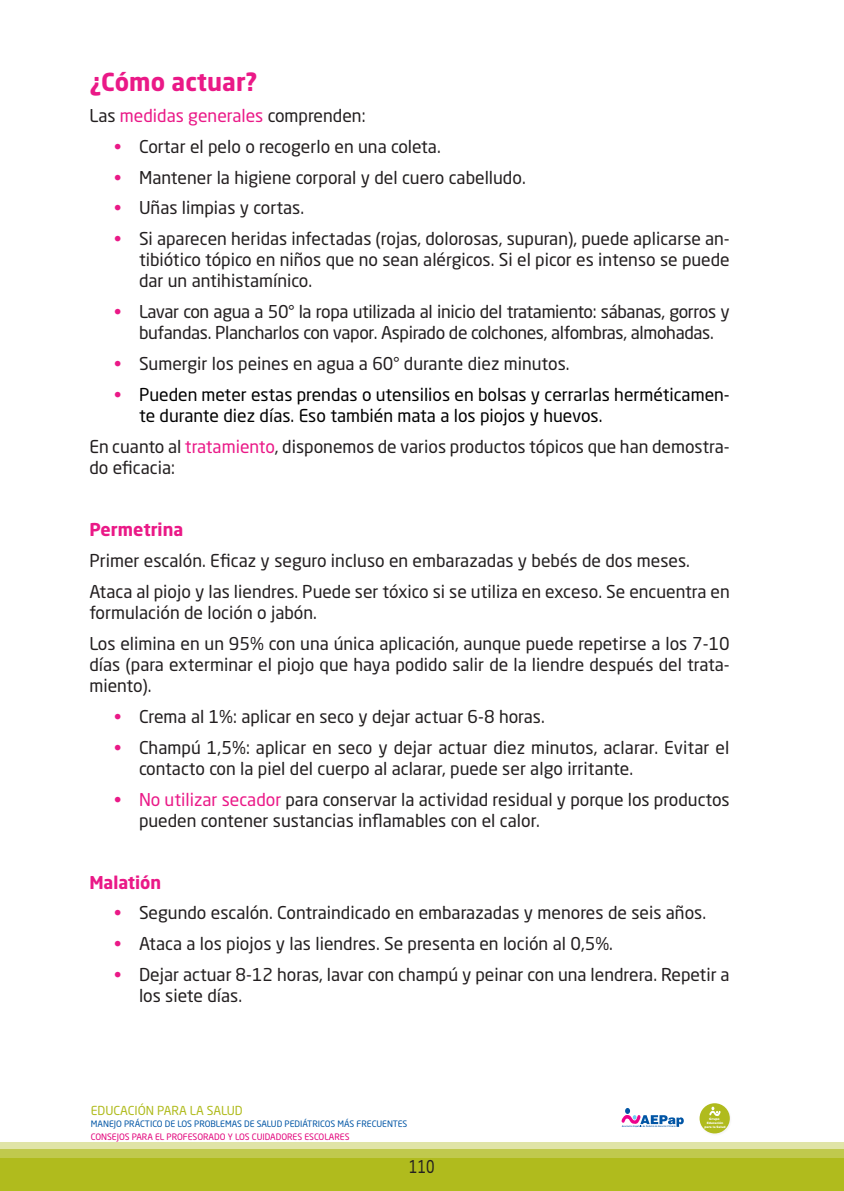
<style>
.page{position:relative;width:844px;height:1191px;background:#fff}
.page>*{position:absolute;margin:0;border:0;box-sizing:border-box;transform-origin:0 0}
._00_LADILLO_1_MAGENT{font:700 24.5px "Neo Sans Std";color:#ea1987}
.List_Paragraph{font:17.5px/21px "Neo Sans Std";color:#231f20}
.List_Paragraph-2{font:17.5px/21px "Neo Sans Std";letter-spacing:-.02em;color:#231f20;text-align:center}
.List_Paragraph-3{font:17.5px/21px "Neo Sans Std";color:#000}
.t1{font:17.5px "Neo Sans Std";color:#ea1987}
._00_LADILLO_2_MAGENT{font:700 17.5px "Neo Sans Std";color:#ea1987}
.List_Paragraph-4{font:17.5px "Neo Sans Std";color:#231f20;scale:.8 1}
.t2{font:12.25px "Neo Sans Std";color:#b0bb1d}
.t3{font:8.75px "Neo Sans Std";color:#0155a5}
.t4{font:8.75px "Neo Sans Std";color:#e2007a}
.t5{font:700 3.32px/3.9px "Gill Sans";color:#fff;text-align:center}
.s1{color:#231f20}
.s2{color:#ea1987}
</style>
<div class="page">
<div style="left:0;top:1141px;width:843px;height:50px;background:#e0e4a7"></div>
<div style="left:0;top:1148px;width:843px;height:43px;background:#c0c94d"></div>
<div style="left:0;top:1158px;width:843px;height:33px;background:#b0bb1d"></div>
<svg style="left:621px;top:1108px;width:62px;height:19px"></svg>
<img style="left:701px;top:1103px;width:29px;height:31px">
<div style="left:699px;top:1103px;width:30px;height:30px;background:#b0bb1d;border-radius:50%"></div>
<svg style="left:709px;top:1106px;width:11px;height:10px"></svg>
<p class="_00_LADILLO_1_MAGENT" style="left:89px;top:66px;width:170px">¿Cómo actuar?</p>
<p class="t1" style="left:89px;top:104px;width:277px"><span class="s1">Las</span> medidas generales <span class="s1">comprenden:</span></p>
<p class="List_Paragraph" style="left:114px;top:135px;width:328px"><span class="s2">•</span> Cortar el pelo o recogerlo en una coleta.</p>
<p class="List_Paragraph" style="left:114px;top:166px;width:413px"><span class="s2">•</span> Mantener la higiene corporal y del cuero cabelludo.</p>
<p class="List_Paragraph" style="left:114px;top:197px;width:191px"><span class="s2">•</span> Uñas limpias y cortas.</p>
<p class="List_Paragraph" style="left:139px;top:228px;width:592px;text-align:justify;text-indent:-25px"><span class="s2">•</span> Si aparecen heridas infectadas (rojas, dolorosas, supuran), puede aplicarse an&shy;tibiótico tópico en niños que no sean alérgicos. Si el picor es intenso se puede dar un antihistamínico.</p>
<p class="List_Paragraph-2" style="left:114px;top:301px;width:617px"><span class="s2">•</span> Lavar con agua a 50° la ropa utilizada al inicio del tratamiento: sábanas, gorros y bufandas. Plancharlos con vapor. Aspirado de colchones, alfombras, almohadas.</p>
<p class="List_Paragraph" style="left:114px;top:353px;width:457px"><span class="s2">•</span> Sumergir los peines en agua a 60° durante diez minutos.</p>
<p class="List_Paragraph-3" style="left:139px;top:384px;width:592px;text-indent:-25px"><span class="s2">•</span> Pueden meter estas prendas o utensilios en bolsas y cerrarlas herméticamen&shy;te durante diez días. Eso también mata a los piojos y huevos.</p>
<p class="List_Paragraph" style="left:89px;top:436px;width:641px">En cuanto al <span class="s2">tratamiento</span>, disponemos de varios productos tópicos que han demostra&shy;do eficacia:</p>
<p class="_00_LADILLO_2_MAGENT" style="left:89px;top:518px;width:95px">Permetrina</p>
<p class="List_Paragraph" style="left:89px;top:550px;width:602px">Primer escalón. Eficaz y seguro incluso en embarazadas y bebés de dos meses.</p>
<p class="List_Paragraph" style="left:89px;top:580px;width:641px">Ataca al piojo y las liendres. Puede ser tóxico si se utiliza en exceso. Se encuentra en formulación de loción o jabón.</p>
<p class="List_Paragraph" style="left:89px;top:632px;width:641px;text-align:justify">Los elimina en un 95% con una única aplicación, aunque puede repetirse a los 7-10 días (para exterminar el piojo que haya podido salir de la liendre después del trata&shy;miento).</p>
<p class="List_Paragraph" style="left:114px;top:705px;width:432px"><span class="s2">•</span> Crema al 1%: aplicar en seco y dejar actuar 6-8 horas.</p>
<p class="List_Paragraph" style="left:139px;top:736px;width:591px;text-indent:-25px"><span class="s2">•</span> Champú 1,5%: aplicar en seco y dejar actuar diez minutos, aclarar. Evitar el contacto con la piel del cuerpo al aclarar, puede ser algo irritante.</p>
<p class="List_Paragraph" style="left:139px;top:788px;width:592px;text-indent:-25px"><span class="s2">• No utilizar secador</span> para conservar la actividad residual y porque los productos pueden contener sustancias inflamables con el calor.</p>
<p class="_00_LADILLO_2_MAGENT" style="left:89px;top:870px;width:73px">Malatión</p>
<p class="List_Paragraph" style="left:114px;top:902px;width:593px"><span class="s2">•</span> Segundo escalón. Contraindicado en embarazadas y menores de seis años.</p>
<p class="List_Paragraph" style="left:114px;top:933px;width:500px"><span class="s2">•</span> Ataca a los piojos y las liendres. Se presenta en loción al 0,5%.</p>
<p class="List_Paragraph" style="left:139px;top:964px;width:592px;text-indent:-25px"><span class="s2">•</span> Dejar actuar 8-12 horas, lavar con champú y peinar con una lendrera. Repetir a los siete días.</p>
<p class="t2" style="left:91px;top:1103px;width:153px">EDUCACIÓN PARA LA SALUD</p>
<p class="t3" style="left:91px;top:1118px;width:318px">MANEJO PRÁCTICO DE LOS PROBLEMAS DE SALUD PEDIÁTRICOS MÁS FRECUENTES</p>
<p class="t4" style="left:91px;top:1131px;width:260px">CONSEJOS PARA EL PROFESORADO Y LOS CUIDADORES ESCOLARES</p>
<p class="List_Paragraph-4" style="left:409px;top:1155px;width:33px">110</p>
<p class="t5" style="left:704px;top:1116px;width:23px">Grupo<br>Educación para la Salud</p>
</div>
